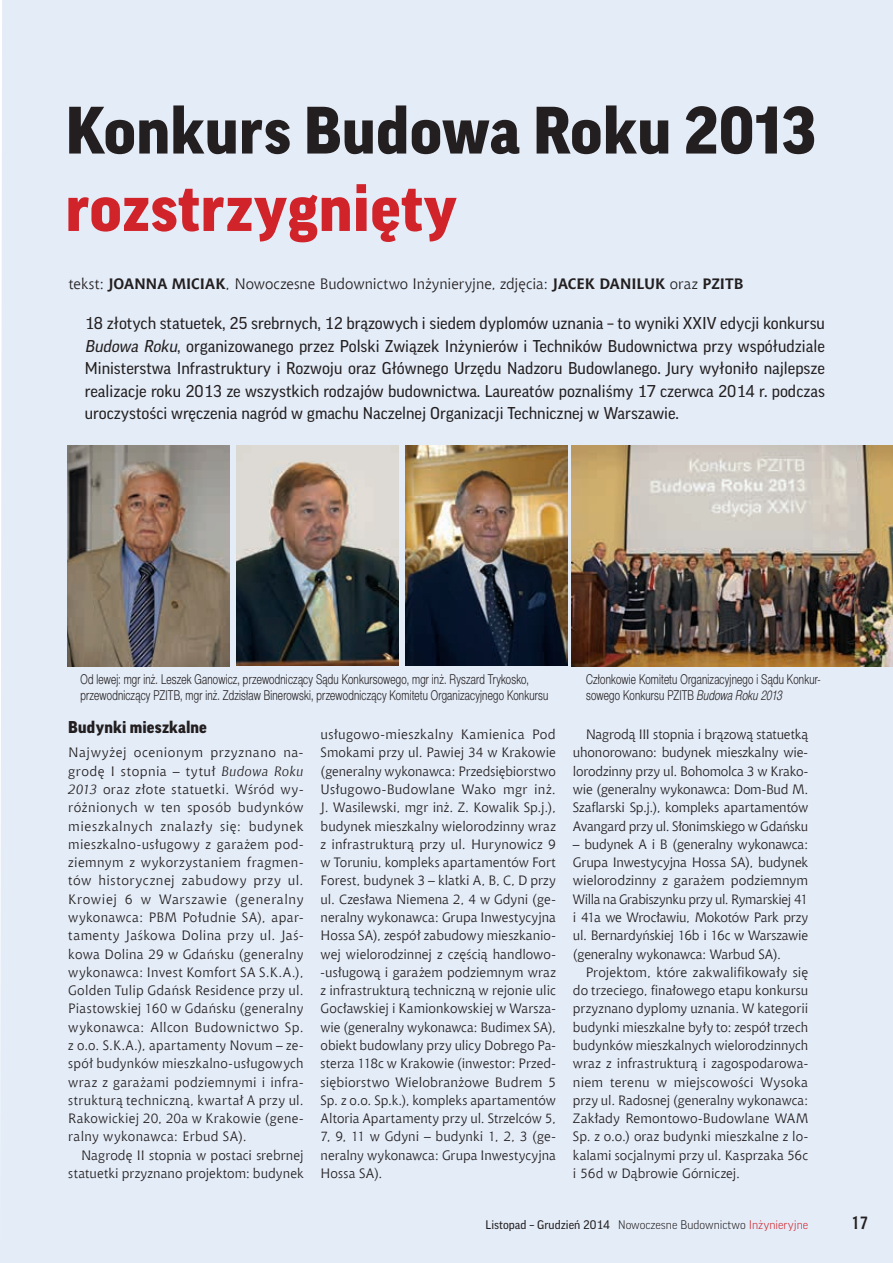
<style>
.page{position:relative;width:893px;height:1263px;background:#e4ecf7}
.page>*{position:absolute;margin:0;border:0;box-sizing:border-box;transform-origin:0 0}
.t1{font:900 64.5px "Good Pro";letter-spacing:.01em;color:#231f20}
.t2{font:900 64.5px "Good Pro";letter-spacing:.01em;color:#d1232a}
.t3{font:700 18px "Aerton Cnd EFN";color:#231f20}
.t4{font:16.5px/22.5px "Good Pro";color:#231f20;text-align:justify}
.t5{font:900 16.5px "Good Pro";letter-spacing:.01em;color:#231f20}
.t6{font:15px "Chianti EU";color:#231f20}
.t7{font:13.5px/18.3px "Chianti EU";color:#231f20;text-align:justify}
.t8{font:13.5px/16.2px "Switzer Cnd EFN Light";letter-spacing:.015em;color:#231f20;scale:.9 1}
.t9{font:12px "Good Pro";color:#231f20}
.s1{font-weight:700}
.s2{font-style:italic}
.s3{font-weight:300}
.s4{font-weight:300;color:#d1232a}
</style>
<div class="page">
<img style="left:571px;top:446px;width:322px;height:220px">
<img style="left:68px;top:446px;width:162px;height:220px">
<img style="left:236px;top:446px;width:162px;height:219px">
<img style="left:405px;top:446px;width:162px;height:219px">
<h1 class="t1" style="left:66px;top:94px;width:752px">Konkurs Budowa Roku 2013</h1>
<h1 class="t2" style="left:66px;top:172px;width:393px">rozstrzygnięty</h1>
<p class="t6" style="left:69px;top:274px;width:676px">tekst: <span class="s1">JOANNA MICIAK</span>, Nowoczesne Budownictwo Inżynieryjne, zdjęcia: <span class="s1">JACEK DANILUK</span> oraz <span class="s1">PZITB</span></p>
<p class="t4" style="left:85px;top:312px;width:742px">18 złotych statuetek, 25 srebrnych, 12 brązowych i siedem dyplomów uznania – to wyniki XXIV edycji konkursu <span class="s2">Budowa Roku</span>, organizowanego przez Polski Związek Inżynierów i Techników Budownictwa przy współudziale Ministerstwa Infrastruktury i Rozwoju oraz Głównego Urzędu Nadzoru Budowlanego. Jury wyłoniło najlepsze realizacje roku 2013 ze wszystkich rodzajów budownictwa. Laureatów poznaliśmy 17 czerwca 2014 r. podczas uroczystości wręczenia nagród w gmachu Naczelnej Organizacji Technicznej w Warszawie.</p>
<p class="t8" style="left:80px;top:671px;width:521px">Od lewej: mgr inż. Leszek Ganowicz, przewodniczący Sądu Konkursowego, mgr inż. Ryszard Trykosko, przewodniczący PZITB, mgr inż. Zdzisław Binerowski, przewodniczący Komitetu Organizacyjnego Konkursu</p>
<p class="t8" style="left:586px;top:671px;width:262px">Członkowie Komitetu Organizacyjnego i Sądu Konkur&shy;sowego Konkursu PZITB <span class="s2">Budowa Roku 2013</span></p>
<p class="t5" style="left:68px;top:718px;width:140px">Budynki mieszkalne</p>
<p class="t7" style="left:68px;top:743px;width:237px">Najwyżej ocenionym przyznano na&shy;grodę I stopnia – tytuł <span class="s2">Budowa Roku 2013</span> oraz złote statuetki. Wśród wy&shy;różnionych w ten sposób budynków mieszkalnych znalazły się: budynek mieszkalno-usługowy z garażem pod&shy;ziemnym z wykorzystaniem fragmen&shy;tów historycznej zabudowy przy ul.<br>Krowiej 6 w Warszawie (generalny wykonawca: PBM Południe SA), apar&shy;tamenty Jaśkowa Dolina przy ul. Jaś&shy;kowa Dolina 29 w Gdańsku (generalny wykonawca: Invest Komfort SA S.K.A.), Golden Tulip Gdańsk Residence przy ul.<br>Piastowskiej 160 w Gdańsku (generalny wykonawca: Allcon Budownictwo Sp. z o.o. S.K.A.), apartamenty Novum – ze&shy;spół budynków mieszkalno-usługowych wraz z garażami podziemnymi i infra&shy;strukturą techniczną, kwartał A przy ul.<br>Rakowickiej 20, 20a w Krakowie (gene&shy;ralny wykonawca: Erbud SA).</p>
<p class="t7" style="left:68px;top:1146px;width:237px;text-align:right">Nagrodę II stopnia w postaci srebrnej statuetki przyznano projektom: budynek</p>
<p class="t7" style="left:321px;top:725px;width:237px">usługowo-mieszkalny Kamienica Pod Smokami przy ul. Pawiej 34 w Krakowie (generalny wykonawca: Przedsiębiorstwo Usługowo-Budowlane Wako mgr inż.<br>J. Wasilewski, mgr inż. Z. Kowalik Sp.j.), budynek mieszkalny wielorodzinny wraz z infrastrukturą przy ul. Hurynowicz 9 w Toruniu, kompleks apartamentów Fort Forest, budynek 3 – klatki A, B, C, D przy ul. Czesława Niemena 2, 4 w Gdyni (ge&shy;neralny wykonawca: Grupa Inwestycyjna Hossa SA), zespół zabudowy mieszkanio&shy;wej wielorodzinnej z częścią handlowo--usługową i garażem podziemnym wraz z infrastrukturą techniczną w rejonie ulic Gocławskiej i Kamionkowskiej w Warsza&shy;wie (generalny wykonawca: Budimex SA), obiekt budowlany przy ulicy Dobrego Pa&shy;sterza 118c w Krakowie (inwestor: Przed&shy;siębiorstwo Wielobranżowe Budrem 5<br>Sp. z o.o. Sp.k.), kompleks apartamentów Altoria Apartamenty przy ul. Strzelców 5, 7, 9, 11 w Gdyni – budynki 1, 2, 3 (ge&shy;neralny wykonawca: Grupa Inwestycyjna Hossa SA).</p>
<p class="t7" style="left:573px;top:725px;width:237px;text-indent:13px">Nagrodą III stopnia i brązową statuetką uhonorowano: budynek mieszkalny wie&shy;lorodzinny przy ul. Bohomolca 3 w Krako&shy;wie (generalny wykonawca: Dom-Bud M.<br>Szaflarski Sp.j.), kompleks apartamentów Avangard przy ul. Słonimskiego w Gdańsku</p>
<p class="t7" style="left:573px;top:835px;width:237px">– budynek A i B (generalny wykonawca:<br>Grupa Inwestycyjna Hossa SA), budynek wielorodzinny z garażem podziemnym Willa na Grabiszynku przy ul. Rymarskiej 41 i 41a we Wrocławiu, Mokotów Park przy ul. Bernardyńskiej 16b i 16c w Warszawie (generalny wykonawca: Warbud SA).</p>
<p class="t7" style="left:573px;top:963px;width:237px;text-indent:13px">Projektom, które zakwalifikowały się do trzeciego, finałowego etapu konkursu przyznano dyplomy uznania. W kategorii budynki mieszkalne były to: zespół trzech budynków mieszkalnych wielorodzinnych wraz z infrastrukturą i zagospodarowa&shy;niem terenu w miejscowości Wysoka przy ul. Radosnej (generalny wykonawca:<br>Zakłady Remontowo-Budowlane WAM Sp. z o.o.) oraz budynki mieszkalne z lo&shy;kalami socjalnymi przy ul. Kasprzaka 56c i 56d w Dąbrowie Górniczej.</p>
<p class="t9" style="left:485px;top:1218px;width:324px">Listopad – Grudzień 2014 <span class="s3">Nowoczesne Budownictwo</span> <span class="s4">Inżynieryjne</span></p>
<h2 class="t3" style="left:851px;top:1212px;width:18px">17</h2>
</div>
